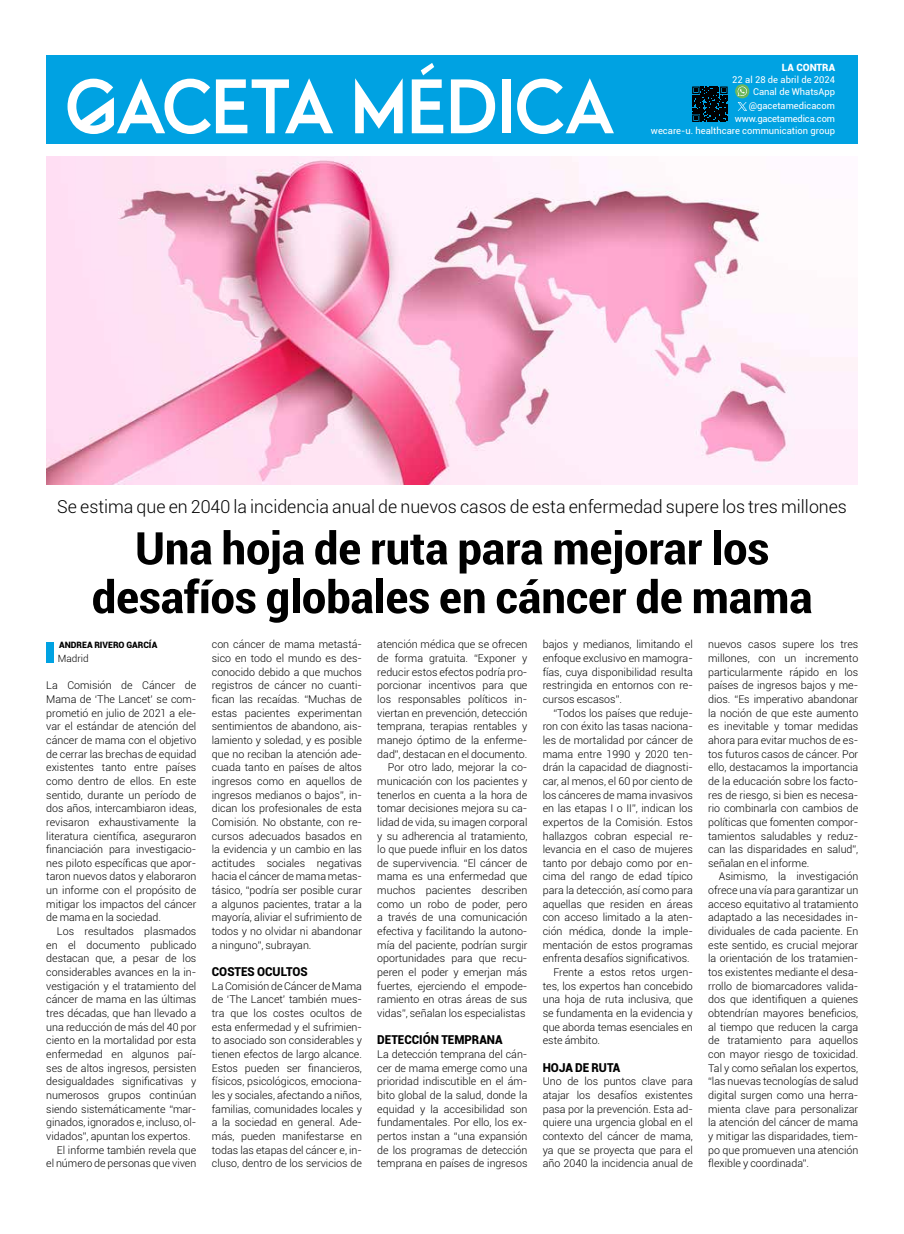
<style>
.page{position:relative;width:904px;height:1234px;background:#fff}
.page>*{position:absolute;margin:0;border:0;box-sizing:border-box;transform-origin:0 0}
.t1{font:700 condensed 45px/48.8px "Roboto";letter-spacing:-.005em;color:#000;text-align:center;scale:1.11 1}
.t2{font:300 17.75px "Roboto";color:#000}
.t3{font:900 12.25px "Roboto";color:#000;scale:.95 1}
.t4{font:300 10.62px/13.6px "Roboto";color:#000;text-align:justify}
.t5{font:900 10px "Roboto";color:#fff}
.t6{font:300 10px "Roboto";color:#000}
.t7{font:9.38px "Roboto";color:#fff}
.t8{font:9.38px "Roboto";letter-spacing:-.02em;color:#fff}
.t9{font:900 8.75px "Roboto";color:#000}
</style>
<div class="page">
<div style="left:46px;top:55px;width:811px;height:88px;background:#00a2e2"></div>
<svg style="left:68px;top:78px;width:265px;height:56px"></svg>
<svg style="left:355px;top:78px;width:47px;height:55px"></svg>
<svg style="left:412px;top:63px;width:31px;height:70px"></svg>
<svg style="left:451px;top:79px;width:44px;height:54px"></svg>
<div style="left:502px;top:79px;width:8px;height:54px;background:#fff"></div>
<svg style="left:517px;top:78px;width:97px;height:56px"></svg>
<svg style="left:737px;top:102px;width:10px;height:9px"></svg>
<svg style="left:692px;top:86px;width:35px;height:36px"></svg>
<div style="left:735px;top:84px;width:14px;height:14px;background:#6cb85b;border-radius:50%"></div>
<svg style="left:737px;top:86px;width:10px;height:10px"></svg>
<img style="left:46px;top:157px;width:811px;height:327px">
<div style="left:46px;top:641px;width:8px;height:21px;background:#00a2e2"></div>
<p class="t5" style="left:781px;top:60px;width:55px">LA CONTRA</p>
<p class="t7" style="left:732px;top:73px;width:104px">22 al 28 de abril de 2024</p>
<p class="t7" style="left:753px;top:85px;width:84px">Canal de WhatsApp</p>
<p class="t7" style="left:748px;top:99px;width:88px">@gacetamedicacom</p>
<p class="t8" style="left:735px;top:112px;width:102px">www.gacetamedica.com</p>
<p class="t7" style="left:651px;top:124px;width:185px">wecare-u. healthcare communication group</p>
<h2 class="t2" style="left:57px;top:494px;width:791px">Se estima que en 2040 la incidencia anual de nuevos casos de esta enfermedad supere los tres millones</h2>
<h1 class="t1" style="left:92px;top:522px;width:651px">Una hoja de ruta para mejorar los desafíos globales en cáncer de mama</h1>
<p class="t9" style="left:59px;top:639px;width:100px">ANDREA RIVERO GARCÍA</p>
<p class="t6" style="left:58px;top:651px;width:32px">Madrid</p>
<p class="t4" style="left:46px;top:678px;width:152px">La Comisión de Cáncer de Mama de ‘The Lancet’ se com&shy;prometió en julio de 2021 a ele&shy;var el estándar de atención del cáncer de mama con el objetivo de cerrar las brechas de equidad existentes tanto entre países como dentro de ellos. En este sentido, durante un período de dos años, intercambiaron ideas, revisaron exhaustivamente la literatura científica, aseguraron financiación para investigacio&shy;nes piloto específicas que apor&shy;taron nuevos datos y elaboraron un informe con el propósito de mitigar los impactos del cáncer de mama en la sociedad.</p>
<p class="t4" style="left:57px;top:923px;width:141px">Los resultados plasmados</p>
<p class="t4" style="left:46px;top:937px;width:152px">en el documento publicado</p>
<p class="t4" style="left:46px;top:951px;width:152px">destacan que, a pesar de los</p>
<p class="t4" style="left:46px;top:964px;width:152px">considerables avances en la in-</p>
<p class="t4" style="left:46px;top:978px;width:152px">vestigación y el tratamiento del</p>
<p class="t4" style="left:46px;top:992px;width:152px">cáncer de mama en las últimas</p>
<p class="t4" style="left:46px;top:1005px;width:152px">tres décadas, que han llevado a</p>
<p class="t4" style="left:46px;top:1019px;width:152px">una reducción de más del 40 por</p>
<p class="t4" style="left:46px;top:1033px;width:152px">ciento en la mortalidad por esta</p>
<p class="t4" style="left:46px;top:1046px;width:152px">enfermedad en algunos paí-</p>
<p class="t4" style="left:46px;top:1060px;width:152px">ses de altos ingresos, persisten</p>
<p class="t4" style="left:46px;top:1073px;width:152px">desigualdades significativas y</p>
<p class="t4" style="left:46px;top:1087px;width:152px">numerosos grupos continúan</p>
<p class="t4" style="left:46px;top:1101px;width:152px">siendo sistemáticamente “mar-</p>
<p class="t4" style="left:46px;top:1114px;width:152px">ginados, ignorados e, incluso, ol-</p>
<p class="t4" style="left:46px;top:1128px;width:146px">vidados”, apuntan los expertos.</p>
<p class="t4" style="left:57px;top:1142px;width:141px">El informe también revela que</p>
<p class="t4" style="left:46px;top:1155px;width:152px">el número de personas que viven</p>
<p class="t4" style="left:212px;top:637px;width:152px">con cáncer de mama metastá&shy;sico en todo el mundo es des&shy;conocido debido a que muchos registros de cáncer no cuanti&shy;fican las recaídas. “Muchas de estas pacientes experimentan sentimientos de abandono, ais&shy;lamiento y soledad, y es posible que no reciban la atención ade&shy;cuada tanto en países de altos ingresos como en aquellos de ingresos medianos o bajos”, in&shy;dican los profesionales de esta Comisión. No obstante, con re&shy;cursos adecuados basados en la evidencia y un cambio en las actitudes sociales negativas hacia el cáncer de mama metas&shy;tásico, “podría ser posible curar a algunos pacientes, tratar a la mayoría, aliviar el sufrimiento de todos y no olvidar ni abandonar a ninguno”, subrayan.</p>
<p class="t3" style="left:212px;top:962px;width:102px">COSTES OCULTOS</p>
<p class="t4" style="left:212px;top:978px;width:152px">La Comisión de Cáncer de Mama de ‘The Lancet’ también mues&shy;tra que los costes ocultos de esta enfermedad y el sufrimien&shy;to asociado son considerables y tienen efectos de largo alcance.<br>Estos pueden ser financieros, físicos, psicológicos, emociona&shy;les y sociales, afectando a niños, familias, comunidades locales y a la sociedad en general. Ade&shy;más, pueden manifestarse en todas las etapas del cáncer e, in&shy;cluso, dentro de los servicios de</p>
<p class="t4" style="left:377px;top:637px;width:152px;text-align:right">atención médica que se ofrecen de forma gratuita. “Exponer y reducir estos efectos podría pro&shy;porcionar incentivos para que los responsables políticos in&shy;viertan en prevención, detección temprana, terapias rentables y manejo óptimo de la enferme&shy;dad”, destacan en el documento.<br>Por otro lado, mejorar la co&shy;municación con los pacientes y tenerlos en cuenta a la hora de tomar decisiones mejora su ca&shy;lidad de vida, su imagen corporal y su adherencia al tratamiento, lo que puede influir en los datos de supervivencia. “El cáncer de mama es una enfermedad que muchos pacientes describen como un robo de poder, pero a través de una comunicación efectiva y facilitando la autono&shy;mía del paciente, podrían surgir oportunidades para que recu&shy;peren el poder y emerjan más fuertes, ejerciendo el empode&shy;ramiento en otras áreas de sus vidas”, señalan los especialistas</p>
<p class="t3" style="left:377px;top:1030px;width:133px">DETECCIÓN TEMPRANA</p>
<p class="t4" style="left:377px;top:1046px;width:152px">La detección temprana del cán&shy;cer de mama emerge como una prioridad indiscutible en el ám&shy;bito global de la salud, donde la equidad y la accesibilidad son fundamentales. Por ello, los ex&shy;pertos instan a “una expansión de los programas de detección temprana en países de ingresos</p>
<p class="t4" style="left:542px;top:637px;width:152px">bajos y medianos, limitando el enfoque exclusivo en mamogra&shy;fías, cuya disponibilidad resulta restringida en entornos con re&shy;cursos escasos”.</p>
<p class="t4" style="left:553px;top:705px;width:141px">“Todos los países que reduje-</p>
<p class="t4" style="left:542px;top:719px;width:152px">ron con éxito las tasas naciona-</p>
<p class="t4" style="left:542px;top:732px;width:152px">les de mortalidad por cáncer de</p>
<p class="t4" style="left:542px;top:746px;width:152px">mama entre 1990 y 2020 ten-</p>
<p class="t4" style="left:542px;top:760px;width:152px">drán la capacidad de diagnosti-</p>
<p class="t4" style="left:542px;top:773px;width:152px">car, al menos, el 60 por ciento de</p>
<p class="t4" style="left:542px;top:787px;width:152px">los cánceres de mama invasivos</p>
<p class="t4" style="left:542px;top:801px;width:152px">en las etapas I o II”, indican los</p>
<p class="t4" style="left:542px;top:814px;width:152px">expertos de la Comisión. Estos</p>
<p class="t4" style="left:542px;top:828px;width:152px">hallazgos cobran especial re-</p>
<p class="t4" style="left:542px;top:842px;width:152px">levancia en el caso de mujeres</p>
<p class="t4" style="left:542px;top:855px;width:152px">tanto por debajo como por en-</p>
<p class="t4" style="left:542px;top:869px;width:152px">cima del rango de edad típico</p>
<p class="t4" style="left:542px;top:883px;width:152px">para la detección, así como para</p>
<p class="t4" style="left:542px;top:896px;width:152px">aquellas que residen en áreas</p>
<p class="t4" style="left:542px;top:910px;width:152px">con acceso limitado a la aten-</p>
<p class="t4" style="left:542px;top:923px;width:152px">ción médica, donde la imple-</p>
<p class="t4" style="left:542px;top:937px;width:152px">mentación de estos programas</p>
<p class="t4" style="left:542px;top:951px;width:149px">enfrenta desafíos significativos.</p>
<p class="t4" style="left:553px;top:964px;width:141px">Frente a estos retos urgen-</p>
<p class="t4" style="left:542px;top:978px;width:152px">tes, los expertos han concebido</p>
<p class="t4" style="left:542px;top:992px;width:152px">una hoja de ruta inclusiva, que</p>
<p class="t4" style="left:542px;top:1005px;width:152px">se fundamenta en la evidencia y</p>
<p class="t4" style="left:542px;top:1019px;width:152px">que aborda temas esenciales en</p>
<p class="t4" style="left:542px;top:1033px;width:59px">este ámbito.</p>
<p class="t3" style="left:542px;top:1058px;width:83px">HOJA DE RUTA</p>
<p class="t4" style="left:542px;top:1073px;width:152px">Uno de los puntos clave para atajar los desafíos existentes pasa por la prevención. Esta ad&shy;quiere una urgencia global en el contexto del cáncer de mama, ya que se proyecta que para el año 2040 la incidencia anual de</p>
<p class="t4" style="left:708px;top:637px;width:152px">nuevos casos supere los tres millones, con un incremento particularmente rápido en los países de ingresos bajos y me&shy;dios. “Es imperativo abandonar la noción de que este aumento es inevitable y tomar medidas ahora para evitar muchos de es&shy;tos futuros casos de cáncer. Por ello, destacamos la importancia de la educación sobre los facto&shy;res de riesgo, si bien es necesa&shy;rio combinarla con cambios de políticas que fomenten compor&shy;tamientos saludables y reduz&shy;can las disparidades en salud”, señalan en el informe.</p>
<p class="t4" style="left:708px;top:869px;width:152px;text-indent:11px">Asimismo, la investigación ofrece una vía para garantizar un acceso equitativo al tratamiento adaptado a las necesidades in&shy;dividuales de cada paciente. En este sentido, es crucial mejorar la orientación de los tratamien&shy;tos existentes mediante el desa&shy;rrollo de biomarcadores valida&shy;dos que identifiquen a quienes obtendrían mayores beneficios, al tiempo que reducen la carga de tratamiento para aquellos con mayor riesgo de toxicidad.<br>Tal y como señalan los expertos, “las nuevas tecnologías de salud digital surgen como una herra&shy;mienta clave para personalizar la atención del cáncer de mama y mitigar las disparidades, tiem&shy;po que promueven una atención flexible y coordinada”.</p>
</div>
